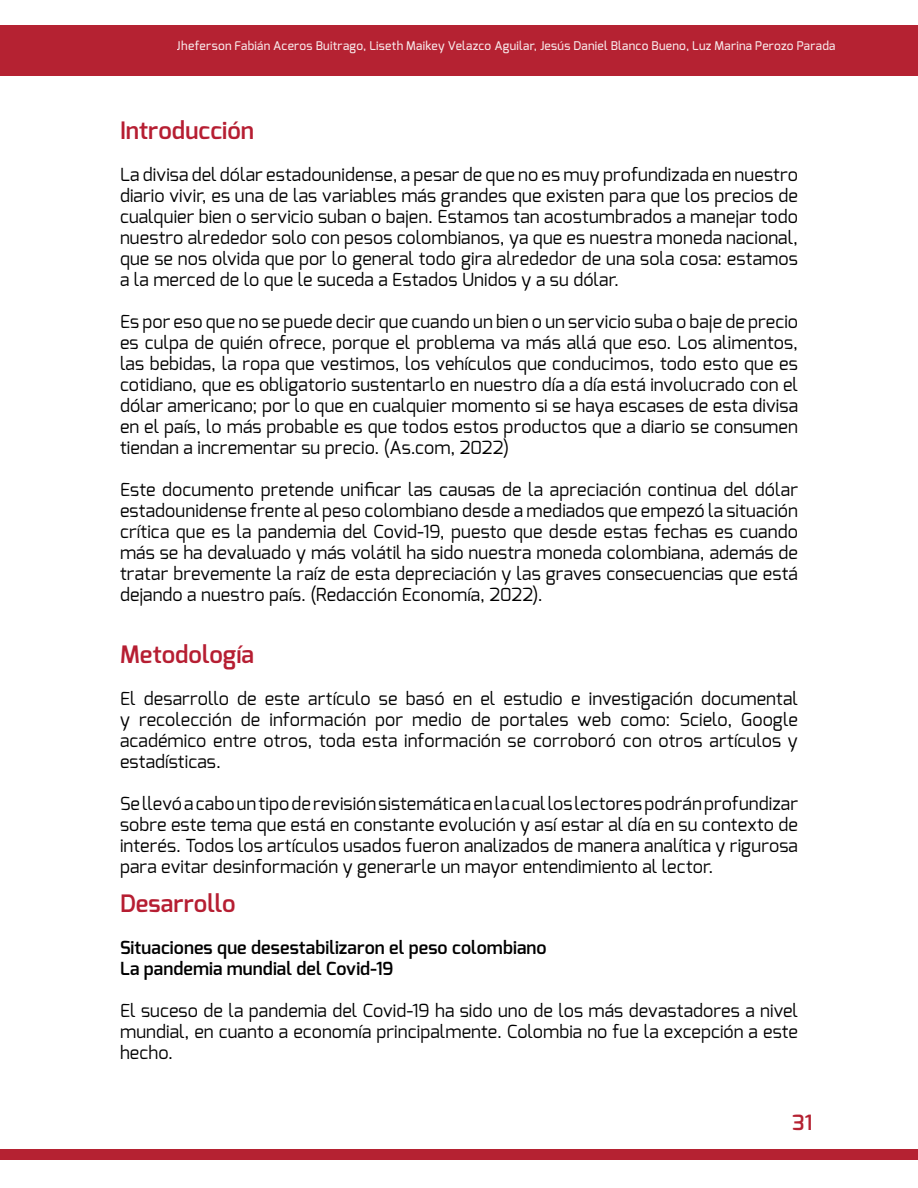
<style>
.page{position:relative;width:918px;height:1188px;background:#fff}
.page>*{position:absolute;margin:0;border:0;box-sizing:border-box;transform-origin:0 0}
.t1{font:600 24px "Exo";color:#b61e32}
.t2{font:600 21px "Exo";color:#b52232}
.t3{font:18px/21px "Exo";letter-spacing:.005em;color:#000;text-align:justify}
.t4{font:600 18px/21px "Exo";letter-spacing:.005em;color:#000}
.t5{font:500 12px "Exo";letter-spacing:.02em;color:#fff}
</style>
<div class="page">
<div style="left:0;top:25px;width:918px;height:51px;background:#b52232"></div>
<div style="left:0;top:1150px;width:918px;height:10px;background:#b52232"></div>
<p class="t5" style="left:177px;top:38px;width:660px">Jheferson Fabián Aceros Buitrago, Liseth Maikey Velazco Aguilar, Jesús Daniel Blanco Bueno, Luz Marina Perozo Parada</p>
<h1 class="t1" style="left:120px;top:115px;width:136px">Introducción</h1>
<p class="t3" style="left:120px;top:164px;width:680px">La divisa del dólar estadounidense, a pesar de que no es muy profundizada en nuestro diario vivir, es una de las variables más grandes que existen para que los precios de cualquier bien o servicio suban o bajen. Estamos tan acostumbrados a manejar todo nuestro alrededor solo con pesos colombianos, ya que es nuestra moneda nacional, que se nos olvida que por lo general todo gira alrededor de una sola cosa: estamos a la merced de lo que le suceda a Estados Unidos y a su dólar.</p>
<p class="t3" style="left:120px;top:311px;width:680px">Es por eso que no se puede decir que cuando un bien o un servicio suba o baje de precio es culpa de quién ofrece, porque el problema va más allá que eso. Los alimentos, las bebidas, la ropa que vestimos, los vehículos que conducimos, todo esto que es cotidiano, que es obligatorio sustentarlo en nuestro día a día está involucrado con el dólar americano; por lo que en cualquier momento si se haya escases de esta divisa en el país, lo más probable es que todos estos productos que a diario se consumen tiendan a incrementar su precio. (As.com, 2022)</p>
<p class="t3" style="left:120px;top:479px;width:680px">Este documento pretende unificar las causas de la apreciación continua del dólar estadounidense frente al peso colombiano desde a mediados que empezó la situación crítica que es la pandemia del Covid-19, puesto que desde estas fechas es cuando más se ha devaluado y más volátil ha sido nuestra moneda colombiana, además de tratar brevemente la raíz de esta depreciación y las graves consecuencias que está dejando a nuestro país. (Redacción Economía, 2022).</p>
<h1 class="t1" style="left:120px;top:639px;width:136px">Metodología</h1>
<p class="t3" style="left:120px;top:688px;width:679px">El desarrollo de este artículo se basó en el estudio e investigación documental y recolección de información por medio de portales web como: Scielo, Google académico entre otros, toda esta información se corroboró con otros artículos y estadísticas.</p>
<p class="t3" style="left:120px;top:793px;width:680px">Se llevó a cabo un tipo de revisión sistemática en la cual los lectores podrán profundizar sobre este tema que está en constante evolución y así estar al día en su contexto de interés. Todos los artículos usados fueron analizados de manera analítica y rigurosa para evitar desinformación y generarle un mayor entendimiento al lector.</p>
<h1 class="t1" style="left:120px;top:888px;width:117px">Desarrollo</h1>
<p class="t4" style="left:120px;top:937px;width:428px">Situaciones que desestabilizaron el peso colombiano<br>La pandemia mundial del Covid-19</p>
<p class="t3" style="left:120px;top:1000px;width:680px">El suceso de la pandemia del Covid-19 ha sido uno de los más devastadores a nivel mundial, en cuanto a economía principalmente. Colombia no fue la excepción a este hecho.</p>
<p class="t2" style="left:792px;top:1109px;width:22px">31</p>
</div>
